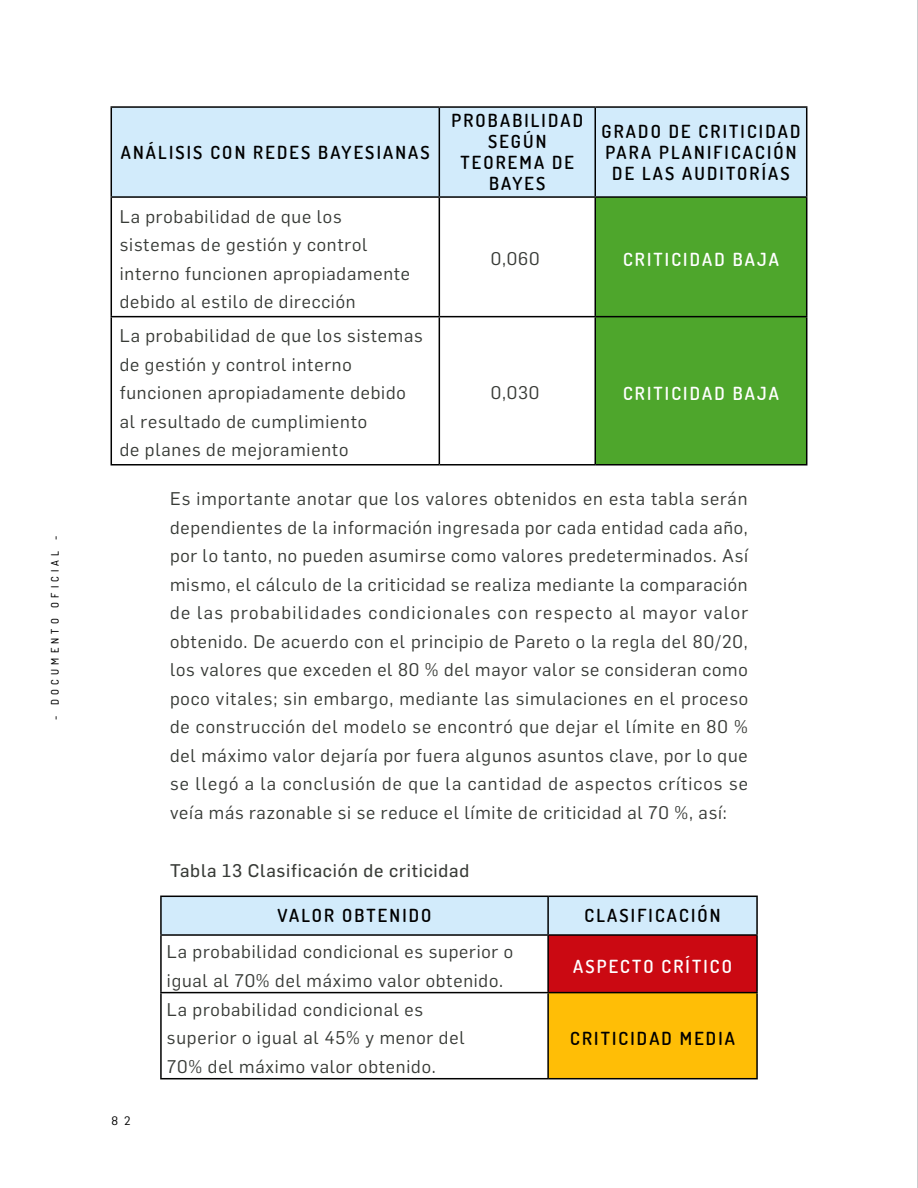
<style>
.page{position:relative;width:918px;height:1188px;background:#fff}
.page>*{position:absolute;margin:0;border:0;box-sizing:border-box;transform-origin:0 0}
.txt_tablas{font:18px/28.5px "Flama";letter-spacing:.045em;color:#383b37}
.encabezado_tabla{font:600 18px/21px "Dosis";letter-spacing:.12em;color:#000;text-align:center}
.encabezado_tabla-2{font:600 18px "Dosis";letter-spacing:.12em;color:#fff}
.tabla{font:18px "Flama Basic";letter-spacing:.045em;color:#383b37}
.t1{font:12px "Flama";color:#000}
.t2{font:500 10.5px "Dosis";letter-spacing:.4em;color:#000}
</style>
<div class="page">
<div style="left:112px;top:108px;width:694px;height:88px;background:#d2ebfb"></div>
<div style="left:596px;top:198px;width:210px;height:266px;background:#4ea62c"></div>
<hr style="left:111px;top:106px;width:328px;height:2px;background:#000">
<hr style="left:111px;top:108px;width:1px;height:88px;background:#000">
<hr style="left:439px;top:106px;width:156px;height:2px;background:#000">
<hr style="left:439px;top:108px;width:1px;height:88px;background:#000">
<hr style="left:595px;top:106px;width:212px;height:2px;background:#000">
<hr style="left:595px;top:108px;width:1px;height:88px;background:#000">
<hr style="left:806px;top:108px;width:1px;height:88px;background:#000">
<hr style="left:111px;top:196px;width:328px;height:2px;background:#000">
<hr style="left:439px;top:196px;width:156px;height:2px;background:#000">
<hr style="left:595px;top:196px;width:212px;height:2px;background:#000">
<hr style="left:111px;top:198px;width:1px;height:118px;background:#000">
<hr style="left:439px;top:198px;width:1px;height:118px;background:#000">
<hr style="left:595px;top:198px;width:1px;height:118px;background:#000">
<hr style="left:806px;top:198px;width:1px;height:118px;background:#000">
<hr style="left:111px;top:316px;width:328px;height:1px;background:#000">
<hr style="left:111px;top:317px;width:1px;height:147px;background:#000">
<hr style="left:439px;top:316px;width:156px;height:1px;background:#000">
<hr style="left:439px;top:317px;width:1px;height:147px;background:#000">
<hr style="left:595px;top:316px;width:212px;height:1px;background:#000">
<hr style="left:595px;top:317px;width:1px;height:147px;background:#000">
<hr style="left:806px;top:317px;width:1px;height:147px;background:#000">
<hr style="left:111px;top:464px;width:328px;height:2px;background:#000">
<hr style="left:439px;top:464px;width:156px;height:2px;background:#000">
<hr style="left:595px;top:464px;width:212px;height:2px;background:#000">
<div style="left:162px;top:897px;width:594px;height:37px;background:#d2ebfb"></div>
<div style="left:548px;top:935px;width:209px;height:58px;background:#cb0912"></div>
<div style="left:548px;top:993px;width:209px;height:86px;background:#ffbe06"></div>
<hr style="left:547px;top:897px;width:2px;height:37px;background:#000">
<hr style="left:160px;top:936px;width:2px;height:56px;background:#000">
<hr style="left:547px;top:936px;width:2px;height:56px;background:#000">
<hr style="left:756px;top:936px;width:2px;height:56px;background:#000">
<hr style="left:160px;top:992px;width:388px;height:1px;background:#000">
<hr style="left:160px;top:993px;width:2px;height:85px;background:#000">
<hr style="left:548px;top:992px;width:210px;height:1px;background:#000">
<hr style="left:547px;top:993px;width:2px;height:85px;background:#000">
<hr style="left:756px;top:993px;width:2px;height:85px;background:#000">
<hr style="left:160px;top:1078px;width:388px;height:1px;background:#000">
<hr style="left:548px;top:1078px;width:210px;height:1px;background:#000">
<hr style="left:160px;top:896px;width:388px;height:1px;background:#000">
<hr style="left:160px;top:897px;width:2px;height:37px;background:#000">
<hr style="left:548px;top:896px;width:210px;height:1px;background:#000">
<hr style="left:756px;top:897px;width:2px;height:37px;background:#000">
<hr style="left:160px;top:934px;width:388px;height:2px;background:#000">
<hr style="left:548px;top:934px;width:210px;height:2px;background:#000">
<hr style="left:917px;top:0;width:1px;height:1188px;background:#97989f">
<p class="t2" style="left:48px;top:720px;width:185px;rotate:-90deg">- DOCUMENTO OFICIAL -</p>
<p class="encabezado_tabla" style="left:121px;top:141px;width:310px">ANÁLISIS CON REDES BAYESIANAS</p>
<p class="txt_tablas" style="left:120px;top:201px;width:292px">La probabilidad de que los sistemas de gestión y control interno funcionen apropiadamente debido al estilo de dirección</p>
<p class="txt_tablas" style="left:120px;top:321px;width:305px">La probabilidad de que los sistemas de gestión y control interno funcionen apropiadamente debido al resultado de cumplimiento<br>de planes de mejoramiento</p>
<p class="encabezado_tabla" style="left:451px;top:110px;width:133px">PROBABILIDAD<br>SEGÚN<br>TEOREMA DE<br>BAYES</p>
<p class="encabezado_tabla" style="left:602px;top:120px;width:200px">GRADO DE CRITICIDAD<br>PARA PLANIFICACIÓN<br>DE LAS AUDITORÍAS</p>
<p class="txt_tablas" style="left:491px;top:244px;width:50px">0,060</p>
<p class="encabezado_tabla-2" style="left:623px;top:248px;width:157px">CRITICIDAD BAJA</p>
<p class="txt_tablas" style="left:491px;top:378px;width:50px">0,030</p>
<p class="encabezado_tabla-2" style="left:623px;top:382px;width:157px">CRITICIDAD BAJA</p>
<p class="txt_tablas" style="left:170px;top:483px;width:580px;text-align:justify">Es importante anotar que los valores obtenidos en esta tabla serán dependientes de la información ingresada por cada entidad cada año, por lo tanto, no pueden asumirse como valores predeterminados. Así mismo, el cálculo de la criticidad se realiza mediante la comparación de las probabilidades condicionales con respecto al mayor valor obtenido. De acuerdo con el principio de Pareto o la regla del 80/20, los valores que exceden el 80 % del mayor valor se consideran como poco vitales; sin embargo, mediante las simulaciones en el proceso de construcción del modelo se encontró que dejar el límite en 80 % del máximo valor dejaría por fuera algunos asuntos clave, por lo que se llegó a la conclusión de que la cantidad de aspectos críticos se veía más razonable si se reduce el límite de criticidad al 70 %, así:</p>
<p class="t1" style="left:112px;top:1113px;width:21px">8 2</p>
<p class="tabla" style="left:170px;top:858px;width:301px">Tabla 13 Clasificación de criticidad</p>
<p class="encabezado_tabla" style="left:278px;top:905px;width:155px">VALOR OBTENIDO</p>
<p class="encabezado_tabla" style="left:585px;top:905px;width:137px">CLASIFICACIÓN</p>
<p class="txt_tablas" style="left:167px;top:936px;width:348px">La probabilidad condicional es superior o igual al 70% del máximo valor obtenido.</p>
<p class="encabezado_tabla-2" style="left:573px;top:955px;width:160px">ASPECTO CRÍTICO</p>
<p class="txt_tablas" style="left:167px;top:994px;width:299px">La probabilidad condicional es superior o igual al 45% y menor del<br>70% del máximo valor obtenido.</p>
<p class="encabezado_tabla" style="left:570px;top:1027px;width:166px">CRITICIDAD MEDIA</p>
</div>
